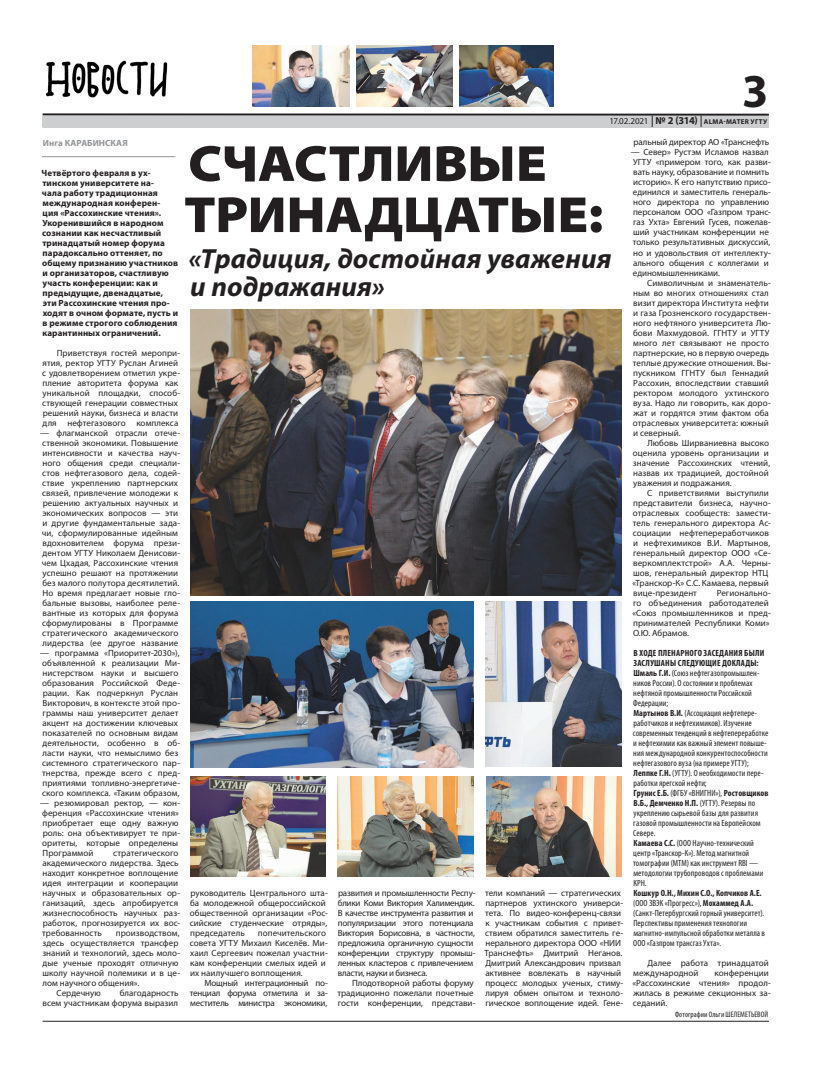
<style>
.page{position:relative;width:820px;height:1078px;background:#fff}
.page>*{position:absolute;margin:0;border:0;box-sizing:border-box;transform-origin:0 0}
.t1{font:900 semi-expanded 51.1px/51.1px "Myriad Pro";letter-spacing:-.005em;color:#231f20}
.t2{font:700 47.4px "Myriad Pro";color:#231f20}
.t3{font:italic 700 27.7px/27.7px "Myriad Pro";letter-spacing:.005em;color:#231f20}
.t4{font:9px/10px "Myriad Pro";color:#231f20}
.t5{font:condensed 9px/10px "Myriad Pro";letter-spacing:.01em;color:#231f20}
.t6{font:700 9px/10px "Myriad Pro";letter-spacing:.01em;color:#231f20}
.t7{font:9px/10px "Myriad Pro";letter-spacing:-.025em;color:#231f20}
.t8{font:700 9px "Myriad Pro";letter-spacing:.005em;color:#939598}
.t9{font:condensed 8px "Myriad Pro";letter-spacing:.01em;color:#231f20}
.t10{font:700 7px "Myriad Pro";letter-spacing:.04em;color:#231f20}
.s1{font-weight:400;font-size:9px}
.s2{font-size:10.5px}
.s3{font-weight:700}
</style>
<div class="page">
<hr style="left:43px;top:113px;width:725px;height:3px;background:#231f20">
<div style="left:43px;top:116px;width:725px;height:11px;background:#cdced0"></div>
<hr style="left:43px;top:1020px;width:725px;height:1px;background:#231f20">
<img style="left:45px;top:60px;width:123px;height:38px">
<img style="left:253px;top:46px;width:96px;height:60px">
<img style="left:459px;top:46px;width:94px;height:60px">
<img style="left:356px;top:46px;width:96px;height:60px">
<img style="left:191px;top:309px;width:430px;height:286px">
<img style="left:191px;top:601px;width:282px;height:165px">
<img style="left:190px;top:776px;width:136px;height:99px">
<img style="left:338px;top:776px;width:135px;height:99px">
<img style="left:486px;top:776px;width:135px;height:99px">
<img style="left:485px;top:601px;width:136px;height:165px">
<hr style="left:42px;top:156px;width:133px;height:1px;background:#939598">
<h2 class="t2" style="left:741px;top:60px;width:28px">3</h2>
<p class="t10" style="left:609px;top:117px;width:159px"><span class="s1">17.02.2021</span> <span class="s2">№ 2 (314)</span> ALMA-MATER УГТУ</p>
<p class="t8" style="left:43px;top:137px;width:87px">Инга КАРАБИНСКАЯ</p>
<p class="t6" style="left:42px;top:167px;width:138px">Четвёртого февраля в ух&shy;тинском университете на-<br>чала работу традиционная международная конферен-<br>ция «Рассохинские чтения».<br>Укоренившийся в народном сознании как несчастливый тринадцатый номер форума парадоксально оттеняет, по общему признанию участников и организаторов, счастливую участь конференции: как и предыдущие, двенадцатые, эти Рассохинские чтения про&shy;ходят в очном формате, пусть и в режиме строгого соблюдения карантинных ограничений.</p>
<p class="t4" style="left:42px;top:347px;width:139px;text-indent:15px">Приветствуя гостей меропри&shy;ятия, ректор УГТУ Руслан Агиней с удовлетворением отметил укре&shy;пление авторитета форума как уникальной площадки, способ&shy;ствующей генерации совместных решений науки, бизнеса и власти для нефтегазового комплекса</p>
<p class="t4" style="left:40px;top:427px;width:141px">— флагманской отрасли отече&shy;ственной экономики. Повышение интенсивности и качества науч&shy;ного общения среди специали&shy;стов нефтегазового дела, содей&shy;ствие укреплению партнерских связей, привлечение молодежи к решению актуальных научных и экономических вопросов — эти и другие фундаментальные зада&shy;чи, сформулированные идейным вдохновителем форума прези&shy;дентом УГТУ Николаем Денисови&shy;чем Цхадая, Рассохинские чтения успешно решают на протяжении без малого полутора десятилетий.<br>Но время предлагает новые гло&shy;бальные вызовы, наиболее реле&shy;вантные из которых для форума сформулированы в Программе стратегического академического лидерства (ее другое название</p>
<p class="t4" style="left:40px;top:647px;width:141px">— программа «Приоритет-2030»), объявленной к реализации Ми&shy;нистерством науки и высшего образования Российской Феде&shy;рации. Как подчеркнул Руслан<br>Викторович, в контексте этой про&shy;граммы наш университет делает акцент на достижении ключевых показателей по основным видам деятельности, особенно в об&shy;ласти науки, что немыслимо без системного стратегического пар&shy;тнерства, прежде всего с пред&shy;приятиями топливно-энергетиче&shy;ского комплекса. «Таким образом,</p>
<p class="t4" style="left:40px;top:797px;width:141px">— резюмировал ректор, — кон&shy;ференция «Рассохинские чтения» приобретает еще одну важную роль: она объективирует те при&shy;оритеты, которые определены<br>Программой</p>
<h1 class="t1" style="left:184px;top:139px;width:420px">СЧАСТЛИВЫЕ<br>ТРИНАДЦАТЫЕ:</h1>
<h3 class="t3" style="left:189px;top:244px;width:424px">«Традиция, достойная уважения и подражания»</h3>
<p class="t4" style="left:42px;top:847px;width:139px;text-indent:71px">стратегического академического лидерства. Здесь находит конкретное воплощение идея интеграции и кооперации научных и образовательных ор&shy;ганизаций, здесь апробируется жизнеспособность научных раз&shy;работок, прогнозируется их вос&shy;требованность</p>
<p class="t4" style="left:484px;top:887px;width:140px">тели компаний — стратегических партнеров ухтинского универси&shy;тета. По видео-конференц-связи к участникам события с привет&shy;ствием обратился заместитель ге&shy;нерального директора ООО «НИИ<br>Транснефть» Дмитрий Неганов.<br>Дмитрий Александрович призвал активнее вовлекать в научный процесс молодых ученых, стиму&shy;лируя обмен опытом и техноло&shy;гическое воплощение идей. Гене-</p>
<p class="t7" style="left:337px;top:887px;width:139px">развития и промышленности Респу&shy;блики Коми Виктория Халимендик.<br>В качестве инструмента развития и популяризации этого потенциала<br>Виктория Борисовна, в частности, предложила органичную сущности конференции структуру промыш&shy;ленных кластеров с привлечением власти, науки и бизнеса.</p>
<p class="t4" style="left:337px;top:977px;width:139px;text-indent:15px">Плодотворной работы форуму традиционно пожелали почетные гости конференции, представи-</p>
<p class="t4" style="left:190px;top:887px;width:139px">руководитель Центрального шта&shy;ба молодежной общероссийской общественной организации «Рос&shy;сийские студенческие отряды», председатель</p>
<p class="t4" style="left:190px;top:927px;width:139px;text-indent:68px">попечительского совета УГТУ Михаил Киселёв. Ми&shy;хаил Сергеевич пожелал участни&shy;кам конференции смелых идей и их наилучшего воплощения.</p>
<p class="t4" style="left:190px;top:977px;width:139px;text-align:justify;text-indent:15px">Мощный интеграционный по&shy;тенциал форума отметила и за&shy;меститель министра экономики,</p>
<p class="t4" style="left:116px;top:927px;width:65px">производством,</p>
<p class="t4" style="left:42px;top:937px;width:137px">здесь осуществляется трансфер</p>
<p class="t4" style="left:42px;top:947px;width:139px">знаний и технологий, здесь моло-</p>
<p class="t4" style="left:43px;top:957px;width:137px">дые ученые проходят отличную</p>
<p class="t4" style="left:42px;top:967px;width:139px">школу научной полемики и в це-</p>
<p class="t4" style="left:43px;top:977px;width:98px">лом научного общения».</p>
<p class="t4" style="left:57px;top:987px;width:46px">Сердечную</p>
<p class="t4" style="left:42px;top:987px;width:138px;text-align:right">благодарность<br>всем участникам форума выразил</p>
<p class="t4" style="left:633px;top:137px;width:137px">ральный директор АО «Транснефть</p>
<p class="t4" style="left:630px;top:147px;width:141px">— Север» Рустэм Исламов назвал<br>УГТУ «примером того, как разви&shy;вать науку, образование и помнить историю». К его напутствию присо&shy;единился и заместитель генераль&shy;ного директора по управлению персоналом ООО «Газпром транс&shy;газ Ухта» Евгений Гусев, пожелав&shy;ший участникам конференции не только результативных дискуссий, но и удовольствия от интеллекту&shy;ального общения с коллегами и единомышленниками.</p>
<p class="t4" style="left:632px;top:277px;width:139px;text-indent:14px">Символичным и знаменатель&shy;ным во многих отношениях стал визит директора Института нефти и газа Грозненского государствен&shy;ного нефтяного университета Лю&shy;бови Махмудовой. ГГНТУ и УГТУ много лет связывают не просто партнерские, но в первую очередь теплые дружеские отношения. Вы&shy;пускником ГГНТУ был Геннадий<br>Рассохин, впоследствии ставший ректором молодого ухтинского вуза. Надо ли говорить, как доро&shy;жат и гордятся этим фактом оба отраслевых университета: южный и северный.</p>
<p class="t4" style="left:632px;top:437px;width:139px;text-indent:15px">Любовь Ширваниевна высоко оценила уровень организации и значение Рассохинских чтений, назвав их традицией, достойной уважения и подражания.</p>
<p class="t4" style="left:632px;top:487px;width:140px;text-indent:15px">С приветствиями выступили представители бизнеса, научно&shy;отраслевых сообществ: замести&shy;тель генерального директора Ас&shy;социации нефтепереработчиков и нефтехимиков В.И. Мартынов, генеральный директор ООО «Се&shy;веркомплектстрой» А.А. Черны&shy;шов, генеральный директор НТЦ «Транскор-К» С.С. Камаева, первый вице-президент</p>
<p class="t4" style="left:632px;top:587px;width:140px;text-indent:84px">Регионально&shy;го объединения работодателей «Союз промышленников и пред&shy;принимателей Республики Коми»<br>О.Ю. Абрамов.</p>
<p class="t5" style="left:632px;top:647px;width:137px"><span class="s3">В ХОДЕ ПЛЕНАРНОГО ЗАСЕДАНИЯ БЫЛИ ЗАСЛУШАНЫ СЛЕДУЮЩИЕ ДОКЛАДЫ:<br>Шмаль Г.И.</span> (Союз нефтегазопромышлен&shy;ников России). О состоянии и проблемах нефтяной промышленности Российской Федерации;<br><span class="s3">Мартынов В.И.</span> (Ассоциация нефтепере&shy;работчиков и нефтехимиков). Изучение современных тенденций в нефтепереработке и нефтехимии как важный элемент повыше&shy;ния международной конкурентоспособности нефтегазового вуза (на примере УГТУ); <span class="s3">Леппке Г.Н.</span> (УГТУ). О необходимости пере&shy;работки ярегской нефти;<br><span class="s3">Грунис Е.Б.</span> (ФГБУ «ВНИГНИ»), <span class="s3">Ростовщиков В.Б., Демченко Н.П.</span> (УГТУ). Резервы по укреплению сырьевой базы для развития газовой промышленности на Европейском Севере.<br><span class="s3">Камаева С.С.</span> (ООО Научно-технический центр «Транскор-К»). Метод магнитной томографии (МТМ) как инструмент RBI — методологии трубопроводов с проблемами КРН.</p>
<p class="t5" style="left:633px;top:887px;width:133px"><span class="s3">Кошкур О.Н., Михин С.О., Копчиков А.Е. </span>(ООО ЗВЭК «Прогресс»), <span class="s3">Мохаммед A.A. </span>(Санкт-Петербургский горный университет).<br>Перспективы применения технологии магнитно-импульсной обработки металла в ООО «Газпром трансгаз Ухта».</p>
<p class="t4" style="left:633px;top:957px;width:137px;text-indent:14px">Далее работа тринадцатой международной</p>
<p class="t4" style="left:632px;top:967px;width:140px;text-indent:82px">конференции «Рассохинские чтения» продол&shy;жилась в режиме секционных за&shy;седаний.</p>
<p class="t9" style="left:674px;top:1009px;width:94px">Фотографии Ольги ШЕЛЕМЕТЬЕВОЙ</p>
</div>
